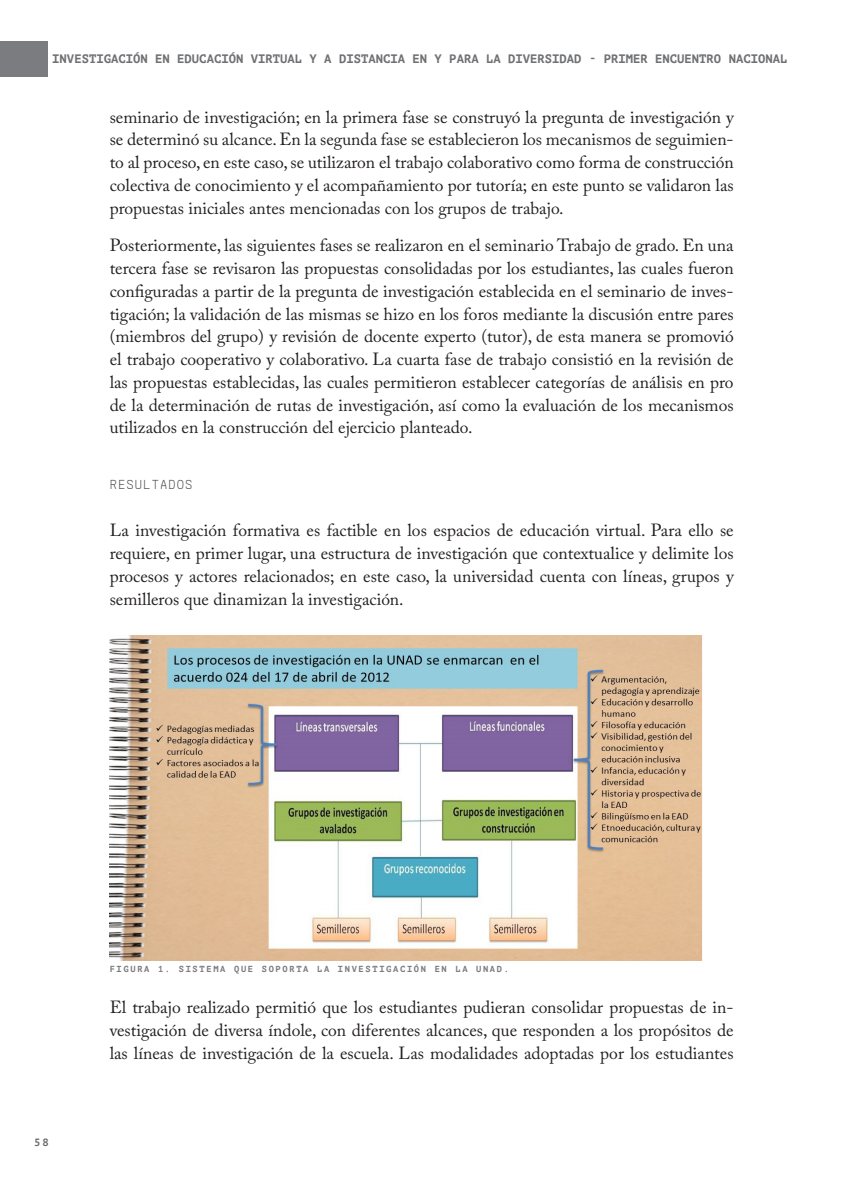
<style>
.page{position:relative;width:843px;height:1192px;background:#fff}
.page>*{position:absolute;margin:0;border:0;box-sizing:border-box;transform-origin:0 0}
.t1{font:17.5px/22.8px "Adobe Caslon Pro";color:#231f20;text-align:justify}
.T{font:300 14px "Klartext Mono";letter-spacing:.08em;color:#494a4b}
.t2{font:700 12.25px "PT Mono";color:#6f7073}
.t3{font:700 10.5px "PT Mono";color:#696a6d}
.t4{font:700 8.75px "PT Mono";letter-spacing:.19em;color:#7a7c7f}
</style>
<div class="page">
<div style="left:0;top:41px;width:48px;height:36px;background:#7a7c7f"></div>
<img style="left:110px;top:636px;width:593px;height:324px">
<p class="t2" style="left:52px;top:52px;width:736px">INVESTIGACIÓN EN EDUCACIÓN VIRTUAL Y A DISTANCIA EN Y PARA LA DIVERSIDAD - PRIMER ENCUENTRO NACIONAL</p>
<p class="t1" style="left:110px;top:105px;width:625px">seminario de investigación; en la primera fase se construyó la pregunta de investigación y se determinó su alcance. En la segunda fase se establecieron los mecanismos de seguimien&shy;to al proceso, en este caso, se utilizaron el trabajo colaborativo como forma de construcción colectiva de conocimiento y el acompañamiento por tutoría; en este punto se validaron las propuestas iniciales antes mencionadas con los grupos de trabajo.</p>
<p class="t1" style="left:110px;top:234px;width:625px">Posteriormente, las siguientes fases se realizaron en el seminario Trabajo de grado. En una tercera fase se revisaron las propuestas consolidadas por los estudiantes, las cuales fueron configuradas a partir de la pregunta de investigación establecida en el seminario de inves&shy;tigación; la validación de las mismas se hizo en los foros mediante la discusión entre pares (miembros del grupo) y revisión de docente experto (tutor), de esta manera se promovió el trabajo cooperativo y colaborativo. La cuarta fase de trabajo consistió en la revisión de las propuestas establecidas, las cuales permitieron establecer categorías de análisis en pro de la determinación de rutas de investigación, así como la evaluación de los mecanismos utilizados en la construcción del ejercicio planteado.</p>
<p class="T" style="left:110px;top:476px;width:84px">RESULTADOS</p>
<p class="t1" style="left:110px;top:519px;width:625px">La investigación formativa es factible en los espacios de educación virtual. Para ello se requiere, en primer lugar, una estructura de investigación que contextualice y delimite los procesos y actores relacionados; en este caso, la universidad cuenta con líneas, grupos y semilleros que dinamizan la investigación.</p>
<p class="t3" style="left:34px;top:1136px;width:16px">58</p>
<p class="t4" style="left:110px;top:964px;width:401px">FIGURA 1. SISTEMA QUE SOPORTA LA INVESTIGACIÓN EN LA UNAD.</p>
<p class="t1" style="left:110px;top:996px;width:625px">El trabajo realizado permitió que los estudiantes pudieran consolidar propuestas de in&shy;vestigación de diversa índole, con diferentes alcances, que responden a los propósitos de las líneas de investigación de la escuela. Las modalidades adoptadas por los estudiantes</p>
</div>
